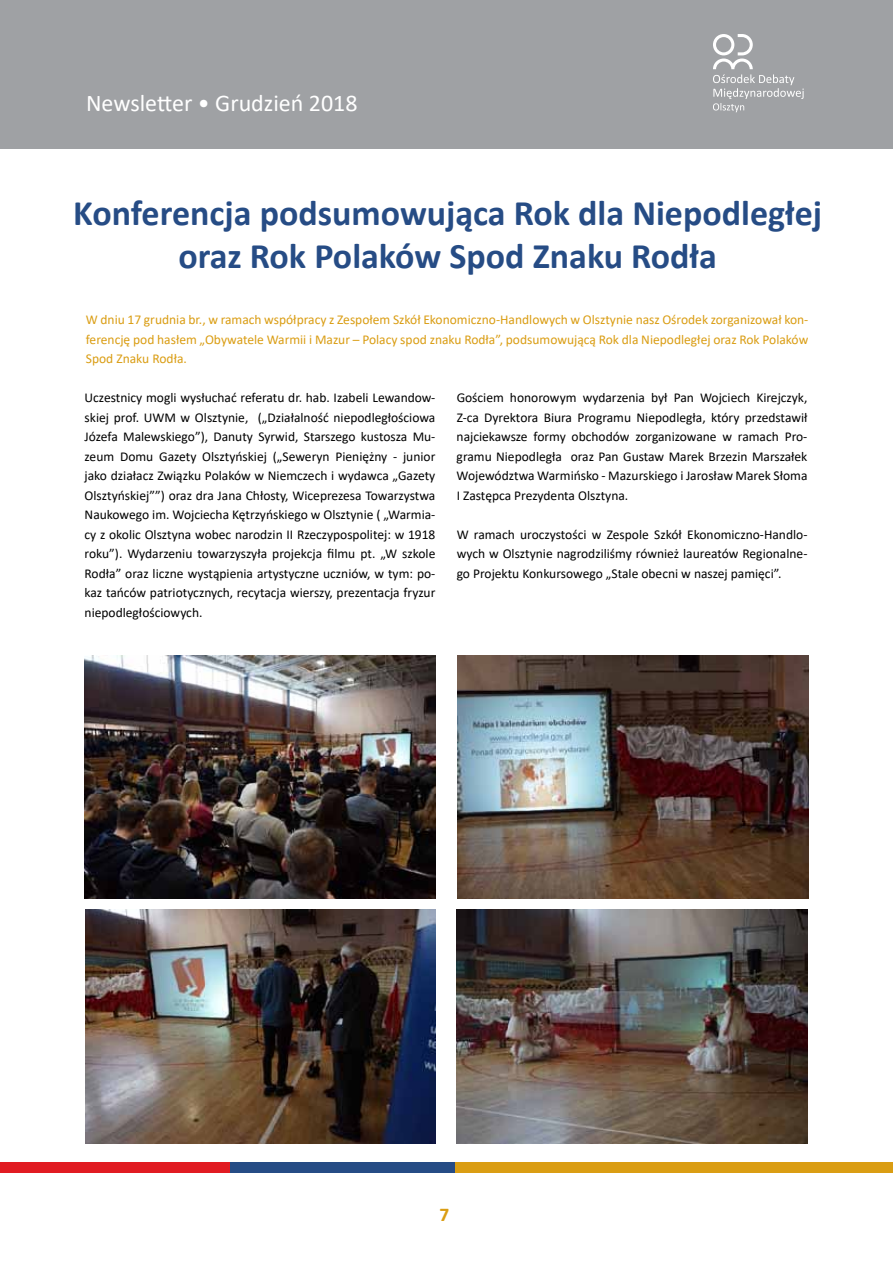
<style>
.page{position:relative;width:893px;height:1263px;background:#fff}
.page>*{position:absolute;margin:0;border:0;box-sizing:border-box;transform-origin:0 0}
.t1{font:700 36px/43.2px "Calibri";color:#264c85;text-align:center}
.t2{font:24px "Calibri";color:#fff}
.t3{font:700 19.5px "Calibri";color:#da9d13}
.t4{font:13.5px/19.5px "Calibri";color:#000;text-align:justify}
.t5{font:13.5px/19.5px "Calibri";color:#da9d13;text-align:justify}
</style>
<div class="page">
<div style="left:0;top:0;width:893px;height:149px;background:#9fa1a4"></div>
<svg style="left:713px;top:34px;width:91px;height:78px"></svg>
<div style="left:455px;top:1162px;width:438px;height:10px;background:#da9d13"></div>
<div style="left:230px;top:1162px;width:225px;height:10px;background:#264c85"></div>
<div style="left:0;top:1162px;width:230px;height:10px;background:#e11b22"></div>
<img style="left:86px;top:909px;width:350px;height:234px">
<img style="left:457px;top:909px;width:351px;height:234px">
<img style="left:85px;top:656px;width:350px;height:242px">
<img style="left:457px;top:656px;width:351px;height:242px">
<h2 class="t2" style="left:86px;top:87px;width:273px">Newsletter • Grudzień 2018</h2>
<h1 class="t1" style="left:73px;top:191px;width:750px">Konferencja podsumowująca Rok dla Niepodległej oraz Rok Polaków Spod Znaku Rodła</h1>
<p class="t5" style="left:86px;top:310px;width:724px">W dniu 17 grudnia br., w ramach współpracy z Zespołem Szkół Ekonomiczno-Handlowych w Olsztynie nasz Ośrodek zorganizował kon&shy;ferencję pod hasłem „Obywatele Warmii i M azur – Polacy spod znaku Rodła”, podsumowującą Rok dla Niepodległej oraz Rok Polaków Spod Znaku Rodła.</p>
<p class="t4" style="left:457px;top:388px;width:352px">Gościem honorowym wydarzenia był Pan Wojciech Kirejczyk, Z-ca Dyrektora Biura Programu Niepodległa, który przedstawił najciekawsze formy obchodów zorganizowane w ramach Pro&shy;gramu Niepodległa oraz Pan Gustaw Marek Brzezin Marszałek Województwa Warmińsko - M azurskiego i Jarosław M arek Słoma I Zastępca Prezydenta Olsztyna.</p>
<p class="t4" style="left:457px;top:524px;width:352px">W ramach uroczystości w Zespole Szkół Ekonomiczno-Handlo&shy;wych w Olsztynie nagrodziliśmy również laureatów Regionalne&shy;go Projektu Konkursowego „Stale obecni w naszej pamięci”.</p>
<p class="t4" style="left:85px;top:388px;width:352px">Uczestnicy mogli wysłuchać referatu dr. hab. Izabeli Lewandow&shy;skiej prof. UWM</p>
<p class="t4" style="left:85px;top:407px;width:352px;text-indent:96px">w Olsztynie, („Działalność niepodległościowa Józefa M alewskiego”), Danuty Syrwid, Starszego kustosza M u&shy;zeum Domu Gazety Olsztyńskiej („Seweryn Pieniężny - junior jako działacz Związku Polaków w Niemczech i wydawca „Gazety Olsztyńskiej””) oraz dra Jana Chłosty, Wiceprezesa Towarzystwa Naukowego im. Wojciecha Kętrzyńskiego w Olsztynie ( „Warmia&shy;cy z okolic Olsztyna wobec narodzin II Rzeczypospolitej: w 1918 roku”). Wydarzeniu towarzyszyła projekcja filmu pt. „W szkole Rodła” oraz liczne wystąpienia artystyczne uczniów, w tym: po&shy;kaz tańców patriotycznych, recytacja wierszy, prezentacja fryzur niepodległościowych.</p>
<h3 class="t3" style="left:439px;top:1201px;width:11px">7</h3>
</div>
